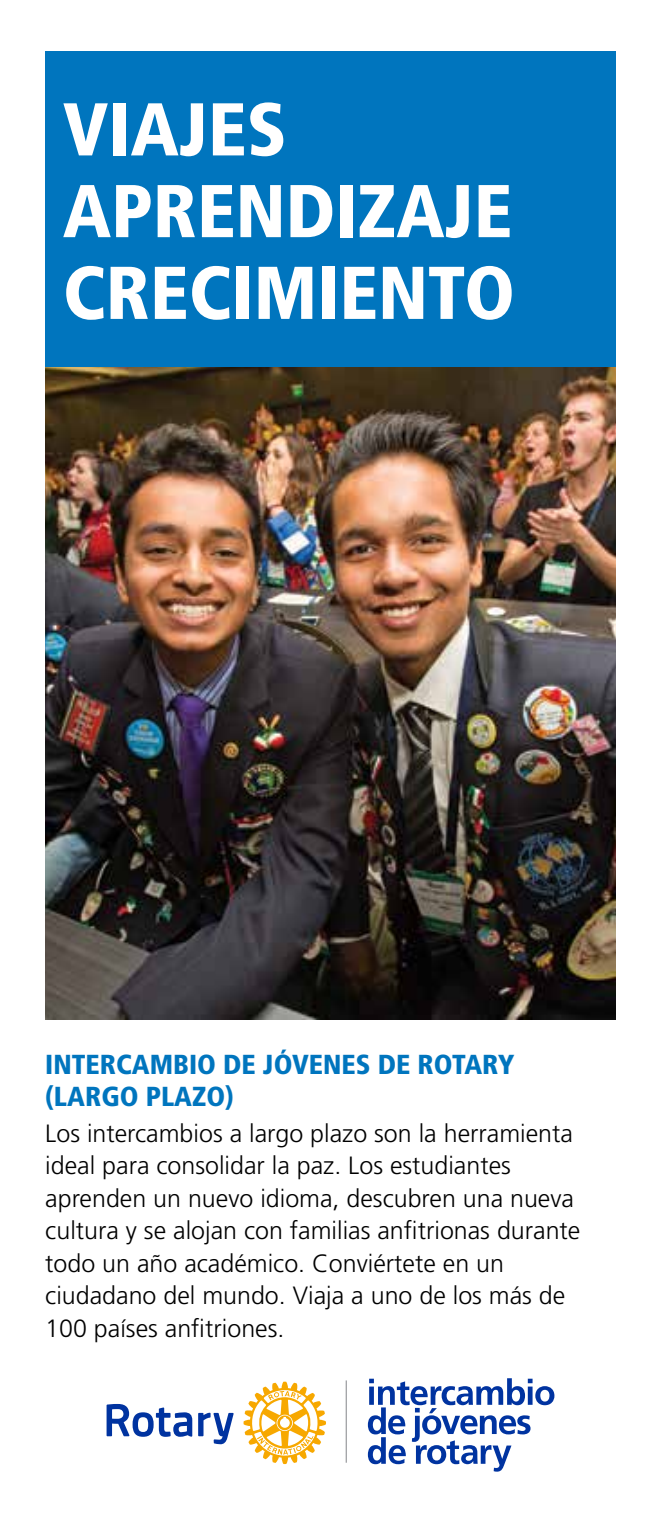
<style>
.page{position:relative;width:661px;height:1530px;background:#fff}
.page>*{position:absolute;margin:0;border:0;box-sizing:border-box;transform-origin:0 0}
.t1{font:900 condensed 74.75px/81.8px "Frutiger LT Std";color:#fff}
.t2{font:900 condensed 27.5px/32.5px "Frutiger LT Std";color:#0075be}
.t3{font:300 25px/32.5px "Frutiger LT Std";color:#000}
</style>
<div class="page">
<svg style="left:107px;top:1404px;width:126px;height:40px"></svg>
<svg style="left:243px;top:1382px;width:83px;height:82px"></svg>
<svg style="left:368px;top:1378px;width:186px;height:94px"></svg>
<hr style="left:345px;top:1380px;width:2px;height:83px;background:#939598">
<img style="left:45px;top:367px;width:570px;height:652px">
<div style="left:45px;top:52px;width:570px;height:315px;background:#0075be"></div>
<h1 class="t1" style="left:63px;top:88px;width:454px">VIAJES<br>APRENDIZAJE<br>CRECIMIENTO</h1>
<p class="t2" style="left:45px;top:1048px;width:470px">INTERCAMBIO DE JÓVENES DE ROTARY (LARGO PLAZO)</p>
<p class="t3" style="left:45px;top:1117px;width:536px">Los intercambios a largo plazo son la herramienta ideal para consolidar la paz. Los estudiantes aprenden un nuevo idioma, descubren una nueva cultura y se alojan con familias anfitrionas durante todo un año académico. Conviértete en un ciudadano del mundo. Viaja a uno de los más de 100 países anfitriones.</p>
</div>
